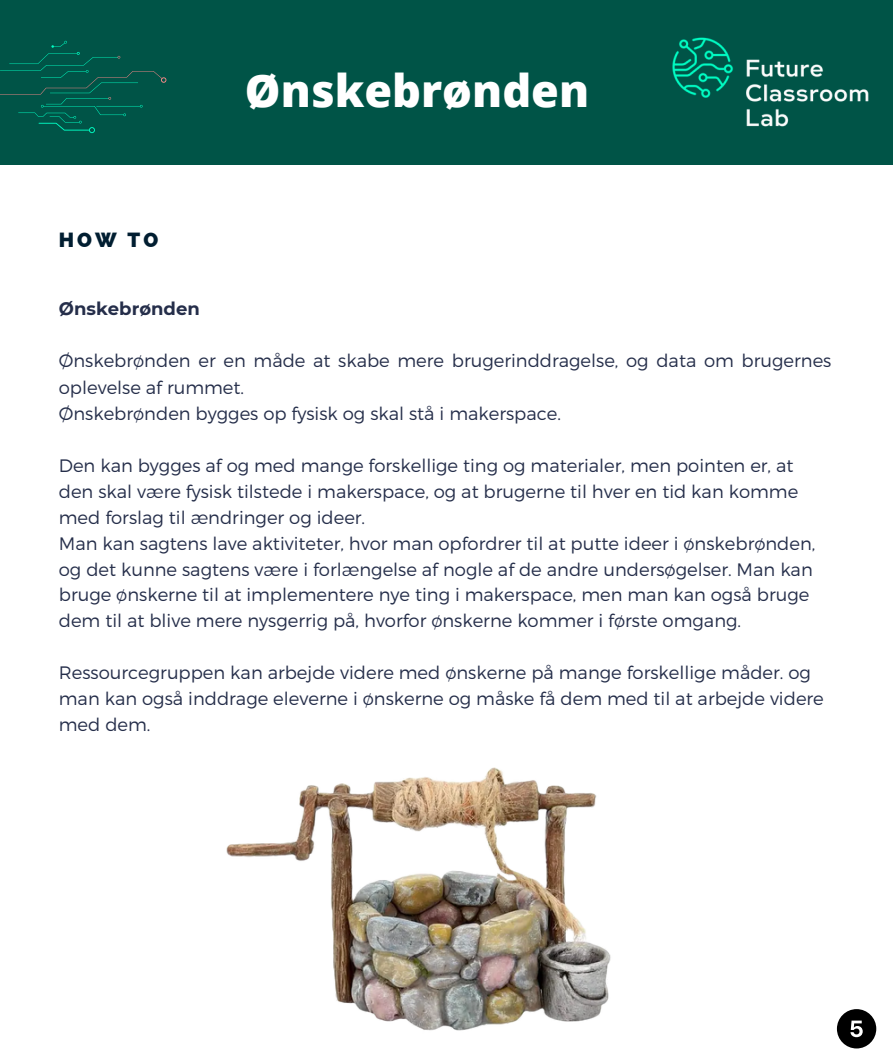
<style>
.page{position:relative;width:893px;height:1064px;background:#fff}
.page>*{position:absolute;margin:0;border:0;box-sizing:border-box;transform-origin:0 0}
.t1{font:800 45px "Open Sans";color:#fff}
.t2{font:800 20.4px "Raleway";color:#011e31}
.t3{font:300 18px/25.8px "Montserrat";color:#252e4a}
.t4{font:700 18px "Montserrat";color:#252e4a}
</style>
<div class="page">
<img style="left:226px;top:767px;width:385px;height:264px">
<div style="left:0;top:0;width:892px;height:164px;background:#005447"></div>
<img style="left:672px;top:37px;width:197px;height:90px">
<svg style="left:0;top:41px;width:166px;height:92px"></svg>
<svg style="left:836px;top:1009px;width:40px;height:39px"></svg>
<p class="t2" style="left:59px;top:228px;width:101px">HOW TO</p>
<p class="t1" style="left:245px;top:59px;width:345px">Ønskebrønden</p>
<p class="t4" style="left:59px;top:297px;width:142px">Ønskebrønden</p>
<p class="t3" style="left:59px;top:346px;width:774px;line-height:27px">Ønskebrønden er en måde at skabe mere brugerinddragelse, og data om brugernes oplevelse af rummet.</p>
<p class="t3" style="left:59px;top:400px;width:503px">Ønskebrønden bygges op fysisk og skal stå i makerspace.</p>
<p class="t3" style="left:59px;top:451px;width:741px">Den kan bygges af og med mange forskellige ting og materialer, men pointen er, at den skal være fysisk tilstede i makerspace, og at brugerne til hver en tid kan komme med forslag til ændringer og ideer.</p>
<p class="t3" style="left:59px;top:529px;width:758px">Man kan sagtens lave aktiviteter, hvor man opfordrer til at putte ideer i ønskebrønden, og det kunne sagtens være i forlængelse af nogle af de andre undersøgelser. Man kan bruge ønskerne til at implementere nye ting i makerspace, men man kan også bruge dem til at blive mere nysgerrig på, hvorfor ønskerne kommer i første omgang.</p>
<p class="t3" style="left:59px;top:658px;width:766px">Ressourcegruppen kan arbejde videre med ønskerne på mange forskellige måder. og man kan også inddrage eleverne i ønskerne og måske få dem med til at arbejde videre med dem.</p>
</div>
